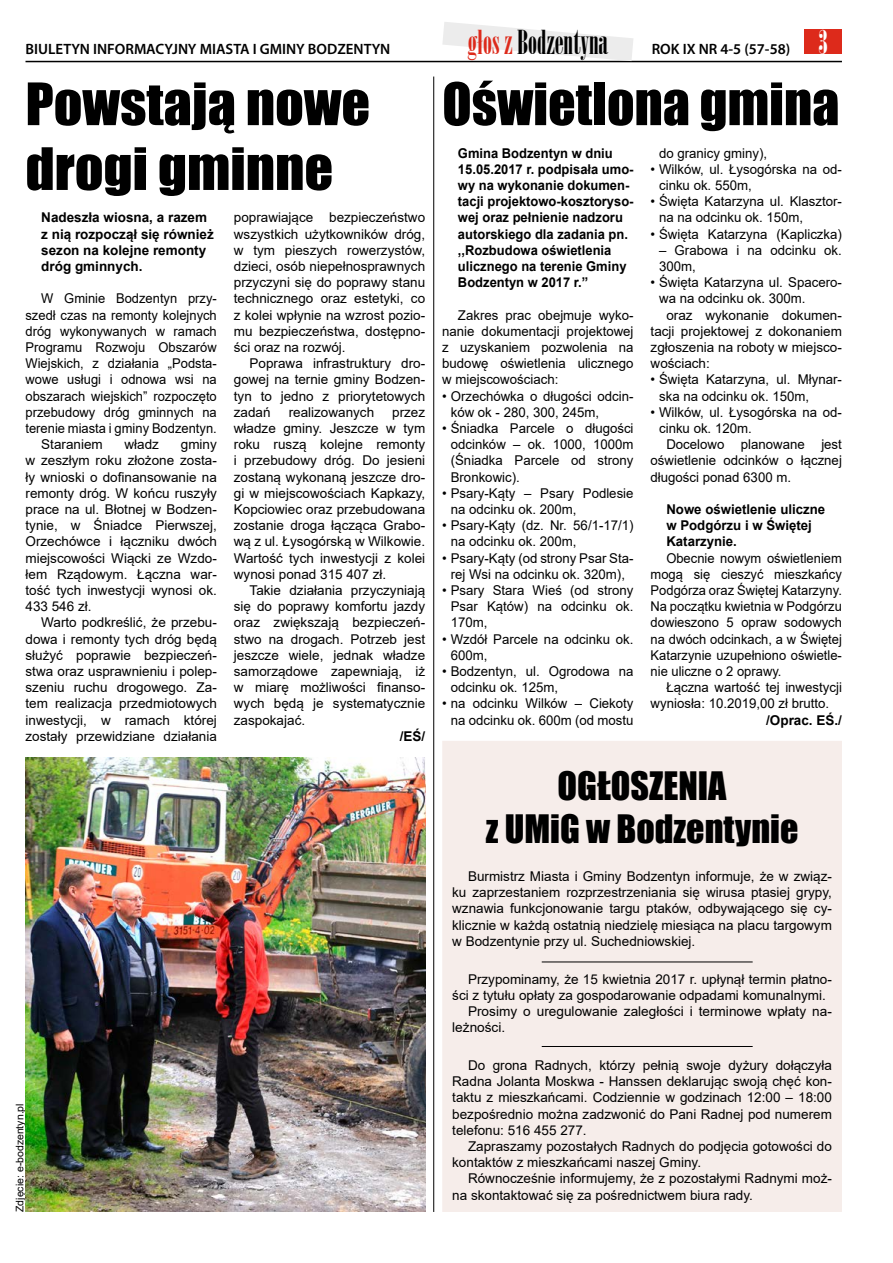
<style>
.page{position:relative;width:893px;height:1263px;background:#fff}
.page>*{position:absolute;margin:0;border:0;box-sizing:border-box;transform-origin:0 0}
.t1{font:54px/64.8px "Impact";color:#000;scale:1.04 1}
.t2{font:54px "Impact";color:#000}
.t3{font:36px/43.2px "Impact";color:#000;text-align:center}
.t4{font:33px "Bodoni MT Poster Compressed";color:#000}
.t5{font:600 15px "Myriad Pro";color:#000}
.t6{font:13.5px/16.2px "Arial";color:#000}
.t7{font:13.5px/16.2px "Arial";color:#000;text-align:justify;scale:.96 1}
.t8{font:700 13.5px/16.2px "Arial";color:#000;scale:.96 1}
.t9{font:700 13.5px/16.2px "Arial";color:#000}
.t10{font:10.5px "Arial";color:#000}
.s1{color:#dd2a1b}
.s2{font-family:"Bodoni MT Poster Compressed";font-weight:400;font-size:33px;color:#fff}
</style>
<div class="page">
<div style="left:804px;top:29px;width:38px;height:25px;background:#dd2a1b"></div>
<hr style="left:26px;top:61px;width:816px;height:1px;background:#000">
<svg style="left:442px;top:22px;width:191px;height:39px"></svg>
<hr style="left:433px;top:77px;width:1px;height:1135px;background:#000">
<div style="left:443px;top:741px;width:398px;height:470px;background:#f6edea"></div>
<div style="left:442px;top:741px;width:400px;height:471px;border:2px solid #f6edea"></div>
<img style="left:26px;top:757px;width:399px;height:455px">
<hr style="left:542px;top:961px;width:211px;height:1px;background:#000">
<hr style="left:542px;top:1046px;width:211px;height:1px;background:#000">
<p class="t5" style="left:26px;top:39px;width:366px">BIULETYN INFORMACYJNY MIASTA I GMINY BODZENTYN</p>
<h1 class="t1" style="left:26px;top:70px;width:333px">Powstają nowe drogi gminne</h1>
<p class="t9" style="left:41px;top:210px;width:174px">Nadeszła wiosna, a razem z nią rozpoczął się również sezon na kolejne remonty dróg gminnych.</p>
<p class="t7" style="left:41px;top:290px;width:184px">W Gminie Bodzentyn przy-</p>
<p class="t7" style="left:26px;top:307px;width:201px">szedł czas na remonty kolejnych</p>
<p class="t7" style="left:26px;top:323px;width:201px">dróg wykonywanych w ramach</p>
<p class="t7" style="left:26px;top:339px;width:201px">Programu Rozwoju Obszarów</p>
<p class="t7" style="left:26px;top:355px;width:201px">Wiejskich, z działania „Podsta-</p>
<p class="t7" style="left:26px;top:371px;width:201px">wowe usługi i odnowa wsi na</p>
<p class="t7" style="left:26px;top:388px;width:201px">obszarach wiejskich” rozpoczęto</p>
<p class="t7" style="left:26px;top:404px;width:201px">przebudowy dróg gminnych na</p>
<p class="t7" style="left:26px;top:420px;width:201px">terenie miasta i gminy Bodzentyn.</p>
<p class="t6" style="left:41px;top:436px;width:63px">Staraniem</p>
<p class="t6" style="left:125px;top:436px;width:36px">władz</p>
<p class="t6" style="left:26px;top:436px;width:193px;text-align:justify;text-indent:155px">gminy w zeszłym roku złożone zosta&shy;ły wnioski o dofinansowanie na remonty dróg. W końcu ruszyły prace na ul. Błotnej w Bodzen&shy;tynie, w Śniadce Pierwszej, Orzechówce i łączniku dwóch miejscowości Wiącki ze Wzdo&shy;łem Rządowym. Łączna war&shy;tość tych inwestycji wynosi ok.<br>433 546 zł.</p>
<p class="t6" style="left:26px;top:614px;width:193px;text-align:justify;text-indent:16px">Warto podkreślić, że przebu&shy;dowa i remonty tych dróg będą służyć poprawie bezpieczeń&shy;stwa oraz usprawnieniu i polep&shy;szeniu ruchu drogowego. Za&shy;tem realizacja przedmiotowych inwestycji, w ramach której zostały przewidziane działania</p>
<p class="t6" style="left:234px;top:209px;width:193px;text-align:justify">poprawiające bezpieczeństwo wszystkich użytkowników dróg, w tym pieszych rowerzystów, dzieci, osób niepełnosprawnych przyczyni się do poprawy stanu technicznego oraz estetyki, co z kolei wpłynie na wzrost pozio&shy;mu bezpieczeństwa, dostępno&shy;ści oraz na rozwój.</p>
<p class="t6" style="left:234px;top:355px;width:193px;text-align:justify;text-indent:16px">Poprawa infrastruktury dro&shy;gowej na ternie gminy Bodzen&shy;tyn to jedno z priorytetowych zadań</p>
<p class="t6" style="left:289px;top:404px;width:87px">realizowanych</p>
<p class="t6" style="left:234px;top:404px;width:193px;text-align:justify;text-indent:158px">przez władze gminy. Jeszcze w tym roku ruszą kolejne remonty i przebudowy dróg. Do jesieni zostaną wykonaną jeszcze dro&shy;gi w miejscowościach Kapkazy, Kopciowiec oraz przebudowana zostanie droga łącząca Grabo&shy;wą z ul. Łysogórską w Wilkowie.<br>Wartość tych inwestycji z kolei wynosi ponad 315 407 zł.</p>
<p class="t6" style="left:234px;top:582px;width:193px;text-align:justify;text-indent:16px">Takie działania przyczyniają się do poprawy komfortu jazdy oraz zwiększają bezpieczeń&shy;stwo na drogach. Potrzeb jest jeszcze wiele, jednak władze samorządowe zapewniają, iż w miarę możliwości finanso&shy;wych będą je systematycznie zaspokajać.</p>
<p class="t9" style="left:400px;top:728px;width:27px">/EŚ/</p>
<p class="t10" style="left:12px;top:1212px;width:110px;rotate:-90deg">Zdjęcie: e-bodzentyn.pl</p>
<h3 class="t4" style="left:468px;top:23px;width:142px"><span class="s1">głos z</span> Bodzentyna</h3>
<p class="t5" style="left:652px;top:39px;width:178px">ROK IX NR 4-5 (57-58) <span class="s2">3</span></p>
<h1 class="t2" style="left:442px;top:62px;width:399px">Oświetlona gmina</h1>
<p class="t8" style="left:458px;top:145px;width:184px">Gmina Bodzentyn w dniu<br>15.05.2017 r. podpisała umo&shy;wy na wykonanie dokumen&shy;tacji projektowo-kosztoryso&shy;wej oraz pełnienie nadzoru autorskiego dla zadania pn. ,,Rozbudowa oświetlenia ulicznego na terenie Gminy<br>Bodzentyn w 2017 r.”</p>
<p class="t6" style="left:442px;top:307px;width:193px;text-align:justify;text-indent:16px">Zakres prac obejmuje wyko&shy;nanie dokumentacji projektowej z uzyskaniem pozwolenia na budowę oświetlenia ulicznego w miejscowościach:</p>
<p class="t6" style="left:451px;top:388px;width:184px;text-indent:-9px">• Orzechówka o długości odcin&shy;ków ok - 280, 300, 245m,</p>
<p class="t6" style="left:451px;top:420px;width:184px;text-align:justify;text-indent:-9px">• Śniadka Parcele o długości odcinków – ok. 1000, 1000m (Śniadka Parcele od strony Bronkowic).</p>
<p class="t6" style="left:451px;top:485px;width:184px;text-indent:-9px">• Psary-Kąty – Psary Podlesie na odcinku ok. 200m,</p>
<p class="t6" style="left:451px;top:517px;width:184px;text-indent:-9px">• Psary-Kąty (dz. Nr. 56/1-17/1) na odcinku ok. 200m,</p>
<p class="t6" style="left:442px;top:550px;width:193px;text-align:center">• Psary-Kąty (od strony Psar Sta&shy;rej Wsi na odcinku ok. 320m),</p>
<p class="t6" style="left:451px;top:582px;width:184px;text-align:justify;text-indent:-9px">• Psary Stara Wieś (od strony Psar Kątów) na odcinku ok.<br>170m,</p>
<p class="t6" style="left:451px;top:631px;width:184px;text-indent:-9px">• Wzdół Parcele na odcinku ok.<br>600m,</p>
<p class="t6" style="left:451px;top:663px;width:184px;text-indent:-9px">• Bodzentyn, ul. Ogrodowa na odcinku ok. 125m,</p>
<p class="t6" style="left:442px;top:695px;width:193px;text-align:right">• na odcinku Wilków – Ciekoty na odcinku ok. 600m (od mostu</p>
<p class="t6" style="left:659px;top:145px;width:110px">do granicy gminy),</p>
<p class="t6" style="left:659px;top:161px;width:184px;text-indent:-9px">• Wilków, ul. Łysogórska na od&shy;cinku ok. 550m,</p>
<p class="t6" style="left:659px;top:193px;width:184px;text-indent:-9px">• Święta Katarzyna ul. Klasztor&shy;na na odcinku ok. 150m,</p>
<p class="t6" style="left:651px;top:226px;width:193px">• Święta Katarzyna (Kapliczka)</p>
<p class="t6" style="left:659px;top:242px;width:184px">– Grabowa i na odcinku ok.<br>300m,</p>
<p class="t6" style="left:651px;top:274px;width:193px">• Święta Katarzyna ul. Spacero-</p>
<p class="t6" style="left:659px;top:290px;width:148px">wa na odcinku ok. 300m.</p>
<p class="t6" style="left:666px;top:307px;width:177px">oraz wykonanie dokumen-</p>
<p class="t6" style="left:651px;top:323px;width:193px">tacji projektowej z dokonaniem</p>
<p class="t6" style="left:651px;top:339px;width:193px">zgłoszenia na roboty w miejsco-</p>
<p class="t6" style="left:651px;top:355px;width:61px">wościach:</p>
<p class="t6" style="left:659px;top:371px;width:184px;text-indent:-9px">• Święta Katarzyna, ul. Młynar&shy;ska na odcinku ok. 150m,</p>
<p class="t6" style="left:651px;top:404px;width:193px">• Wilków, ul. Łysogórska na od-</p>
<p class="t6" style="left:659px;top:420px;width:94px">cinku ok. 120m.</p>
<p class="t6" style="left:666px;top:436px;width:177px">Docelowo planowane jest</p>
<p class="t6" style="left:651px;top:452px;width:193px">oświetlenie odcinków o łącznej</p>
<p class="t6" style="left:651px;top:469px;width:142px">długości ponad 6300 m.</p>
<p class="t9" style="left:666px;top:501px;width:160px">Nowe oświetlenie uliczne w Podgórzu i w Świętej<br>Katarzynie.</p>
<p class="t7" style="left:651px;top:550px;width:201px;text-indent:16px">Obecnie nowym oświetleniem mogą się cieszyć mieszkańcy Podgórza oraz Świętej Katarzyny.<br>Na początku kwietnia w Podgórzu dowieszono 5 opraw sodowych na dwóch odcinkach, a w Świętej Katarzynie uzupełniono oświetle&shy;nie uliczne o 2 oprawy.</p>
<p class="t6" style="left:651px;top:679px;width:193px;text-indent:16px">Łączna wartość tej inwestycji wyniosła: 10.2019,00 zł brutto.</p>
<p class="t9" style="left:766px;top:712px;width:77px">/Oprac. EŚ./</p>
<h2 class="t3" style="left:486px;top:763px;width:314px">OGŁOSZENIA<br>z UMiG w Bodzentynie</h2>
<p class="t6" style="left:452px;top:868px;width:381px;text-align:justify;text-indent:16px">Burmistrz Miasta i Gminy Bodzentyn informuje, że w związ&shy;ku zaprzestaniem rozprzestrzeniania się wirusa ptasiej grypy, wznawia funkcjonowanie targu ptaków, odbywającego się cy&shy;klicznie w każdą ostatnią niedzielę miesiąca na placu targowym w Bodzentynie przy ul. Suchedniowskiej.</p>
<p class="t6" style="left:468px;top:971px;width:365px">Przypominamy, że 15 kwietnia 2017 r. upłynął termin płatno-</p>
<p class="t6" style="left:452px;top:987px;width:375px">ści z tytułu opłaty za gospodarowanie odpadami komunalnymi.</p>
<p class="t6" style="left:468px;top:1003px;width:365px">Prosimy o uregulowanie zaległości i terminowe wpłaty na-</p>
<p class="t6" style="left:452px;top:1019px;width:55px">leżności.</p>
<p class="t6" style="left:452px;top:1057px;width:381px;text-align:justify;text-indent:16px">Do grona Radnych, którzy pełnią swoje dyżury dołączyła Radna Jolanta Moskwa - Hanssen deklarując swoją chęć kon&shy;taktu z mieszkańcami. Codziennie w godzinach 12:00 – 18:00 bezpośrednio można zadzwonić do Pani Radnej pod numerem telefonu: 516 455 277.</p>
<p class="t6" style="left:452px;top:1138px;width:381px;text-indent:16px">Zapraszamy pozostałych Radnych do podjęcia gotowości do kontaktów z mieszkańcami naszej Gminy.</p>
<p class="t6" style="left:452px;top:1170px;width:381px;text-indent:16px">Równocześnie informujemy, że z pozostałymi Radnymi moż&shy;na skontaktować się za pośrednictwem biura rady.</p>
</div>
